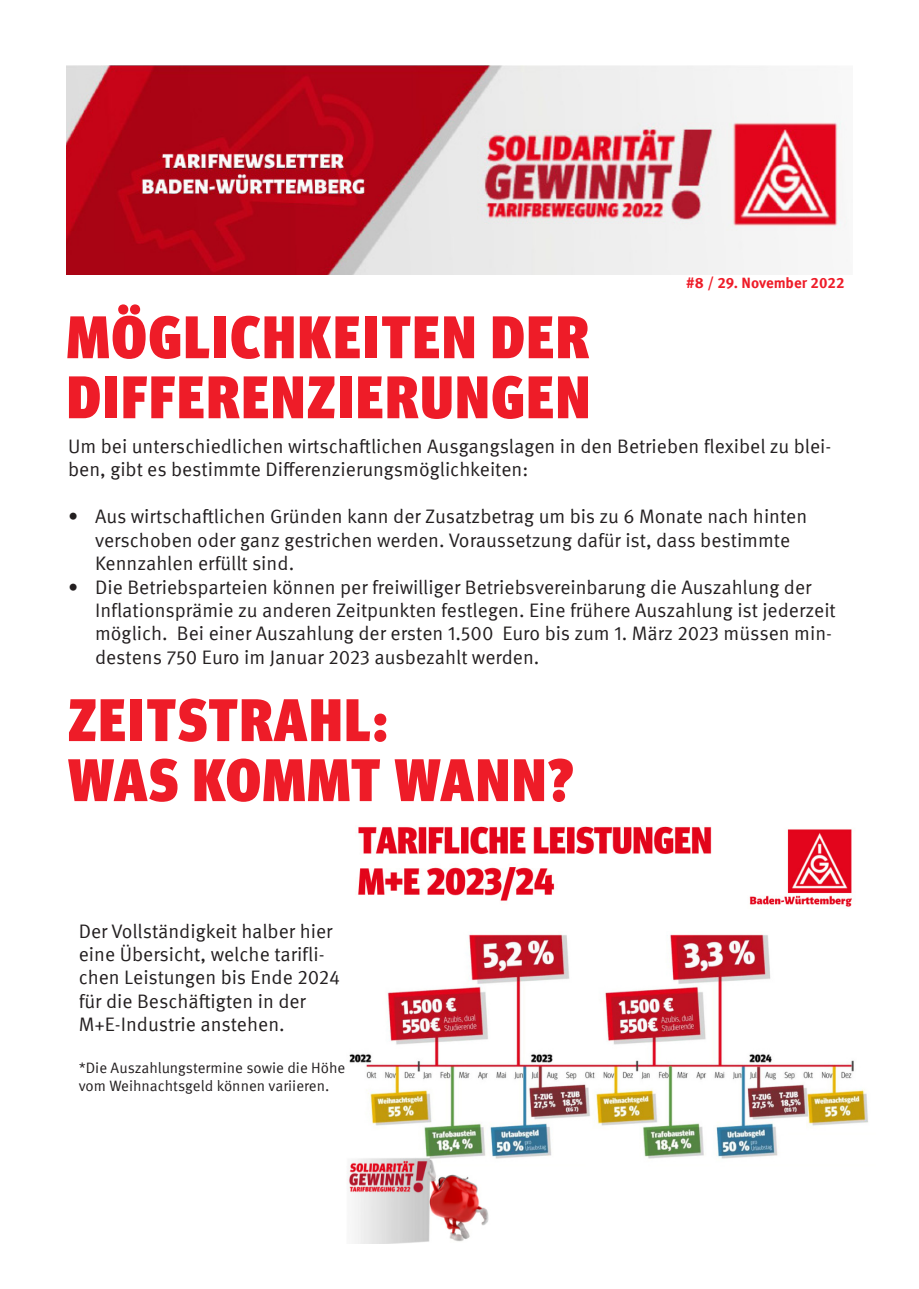
<style>
.page{position:relative;width:919px;height:1289px;background:#fff}
.page>*{position:absolute;margin:0;border:0;box-sizing:border-box;transform-origin:0 0}
.Überschrift{font:900 condensed 60px "Meta Head IGM";letter-spacing:.04em;color:#ee1c28}
.t1{font:19.5px/23.4px "Meta IGM";color:#231f20}
.t2{font:15px/18px "Meta IGM";color:#231f20}
.t3{font:700 15px "Meta IGM";color:#ee1c28}
</style>
<div class="page">
<img style="left:67px;top:66px;width:780px;height:208px">
<img style="left:347px;top:826px;width:521px;height:417px">
<p class="t3" style="left:686px;top:271px;width:160px">#8 / 29. November 2022</p>
<p class="Überschrift" style="left:67px;top:289px;width:523px">MÖGLICHKEITEN DER</p>
<p class="Überschrift" style="left:67px;top:349px;width:524px">DIFFERENZIERUNGEN</p>
<p class="t1" style="left:68px;top:433px;width:764px">Um bei unterschiedlichen wirtschaftlichen Ausgangslagen in den Betrieben flexibel zu blei&shy;ben, gibt es bestimmte Differenzierungsmöglichkeiten:</p>
<p class="t1" style="left:95px;top:503px;width:713px;text-indent:-27px">• Aus wirtschaftlichen Gründen kann der Zusatzbetrag um bis zu 6 Monate nach hinten verschoben oder ganz gestrichen werden. Voraussetzung dafür ist, dass bestimmte<br>Kennzahlen erfüllt sind.</p>
<p class="t1" style="left:95px;top:574px;width:742px;text-indent:-27px">• Die Betriebsparteien können per freiwilliger Betriebsvereinbarung die Auszahlung der Inflationsprämie zu anderen Zeitpunkten festlegen. Eine frühere Auszahlung ist jederzeit möglich. Bei einer Auszahlung der ersten 1.500 Euro bis zum 1. März 2023 müssen min&shy;destens 750 Euro im Januar 2023 ausbezahlt werden.</p>
<p class="Überschrift" style="left:68px;top:672px;width:320px">ZEITSTRAHL:</p>
<p class="Überschrift" style="left:68px;top:732px;width:506px">WAS KOMMT WANN?</p>
<p class="t1" style="left:79px;top:917px;width:263px">Der Vollständigkeit halber hier eine Übersicht, welche tarifli&shy;chen Leistungen bis Ende 2024 für die Beschäftigten in der<br>M+E-Industrie anstehen.</p>
<p class="t2" style="left:79px;top:1057px;width:268px">*Die Auszahlungstermine sowie die Höhe vom Weihnachtsgeld können variieren.</p>
</div>
